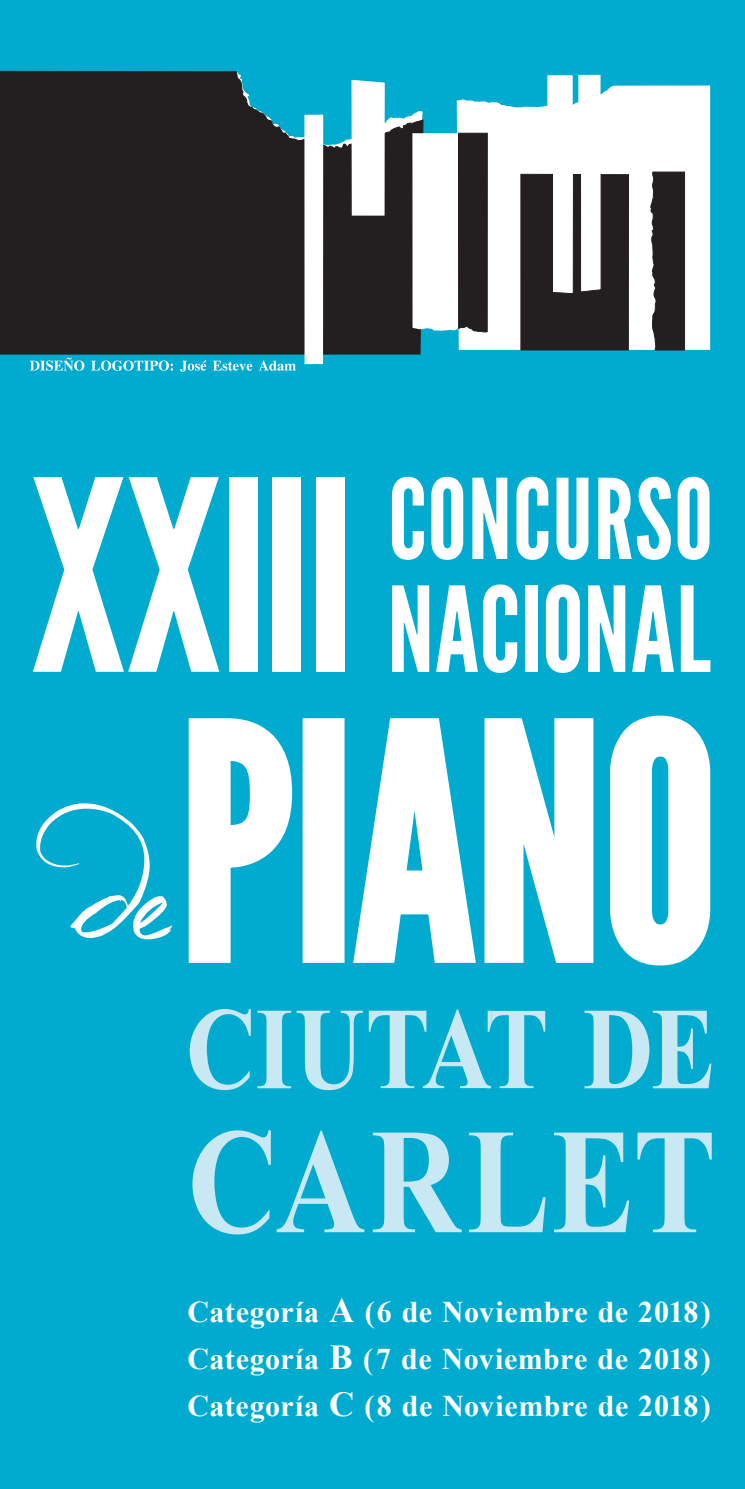
<style>
.page{position:relative;width:745px;height:1489px;background:#fff}
.page>*{position:absolute;margin:0;border:0;box-sizing:border-box;transform-origin:0 0}
.t1{font:323.25px "League Gothic";color:#fff}
.t2{font:264.75px "League Gothic";letter-spacing:-.02em;color:#fff}
.t3{font:700 150.25px "Times New Roman";letter-spacing:.01em;color:#c8e9f3;scale:.83 1}
.t4{font:117.75px "League Gothic";letter-spacing:.005em;color:#fff}
.t5{font:700 117px "Times New Roman";letter-spacing:-.015em;color:#c8e9f3;scale:.83 1}
.t6{font:110.5px "League Gothic";letter-spacing:.01em;color:#fff}
.t7{font:700 30px/47.2px "Times New Roman";letter-spacing:.015em;color:#fff;text-align:justify}
.s1{font-size:35px}
</style>
<div class="page">
<div style="left:0;top:0;width:744px;height:1488px;background:#00abcf"></div>
<div style="left:0;top:71px;width:421px;height:283px;background:#231f20"></div>
<svg style="left:228px;top:72px;width:193px;height:144px"></svg>
<div style="left:304px;top:115px;width:19px;height:249px;background:#fff"></div>
<svg style="left:412px;top:75px;width:297px;height:275px;background:#d6eef3"></svg>
<svg style="left:650px;top:171px;width:34px;height:179px;background:#363334"></svg>
<svg style="left:520px;top:174px;width:108px;height:176px;background:#595657"></svg>
<div style="left:457px;top:133px;width:30px;height:199px;background:#231f20"></div>
<svg style="left:30px;top:357px;width:54px;height:14px"></svg>
<svg style="left:91px;top:360px;width:82px;height:11px"></svg>
<svg style="left:180px;top:360px;width:26px;height:12px"></svg>
<svg style="left:213px;top:361px;width:39px;height:9px"></svg>
<svg style="left:259px;top:360px;width:37px;height:10px"></svg>
<svg style="left:188px;top:718px;width:105px;height:245px"></svg>
<div style="left:302px;top:718px;width:42px;height:244px;border:7px solid #fff"></div>
<svg style="left:353px;top:718px;width:241px;height:245px"></svg>
<svg style="left:610px;top:715px;width:101px;height:251px"></svg>
<svg style="left:36px;top:803px;width:136px;height:136px"></svg>
<svg style="left:487px;top:1010px;width:4px;height:22px"></svg>
<h2 class="t2" style="left:31px;top:419px;width:325px">XXIII</h2>
<h3 class="t6" style="left:388px;top:453px;width:326px">CONCURSO</h3>
<h3 class="t4" style="left:387px;top:560px;width:325px">NACIONAL</h3>
<h1 class="t1" style="left:179px;top:651px;width:539px">PIANO</h1>
<h3 class="t5" style="left:186px;top:964px;width:639px">CIUTAT DE</h3>
<h3 class="t3" style="left:187px;top:1073px;width:638px">CARLET</h3>
<p class="t7" style="left:187px;top:1287px;width:524px">Categoría <span class="s1">A</span> (6 de Noviembre de 2018)<br>Categoría <span class="s1">B</span> (7 de Noviembre de 2018)<br>Categoría <span class="s1">C</span> (8 de Noviembre de 2018)</p>
</div>
